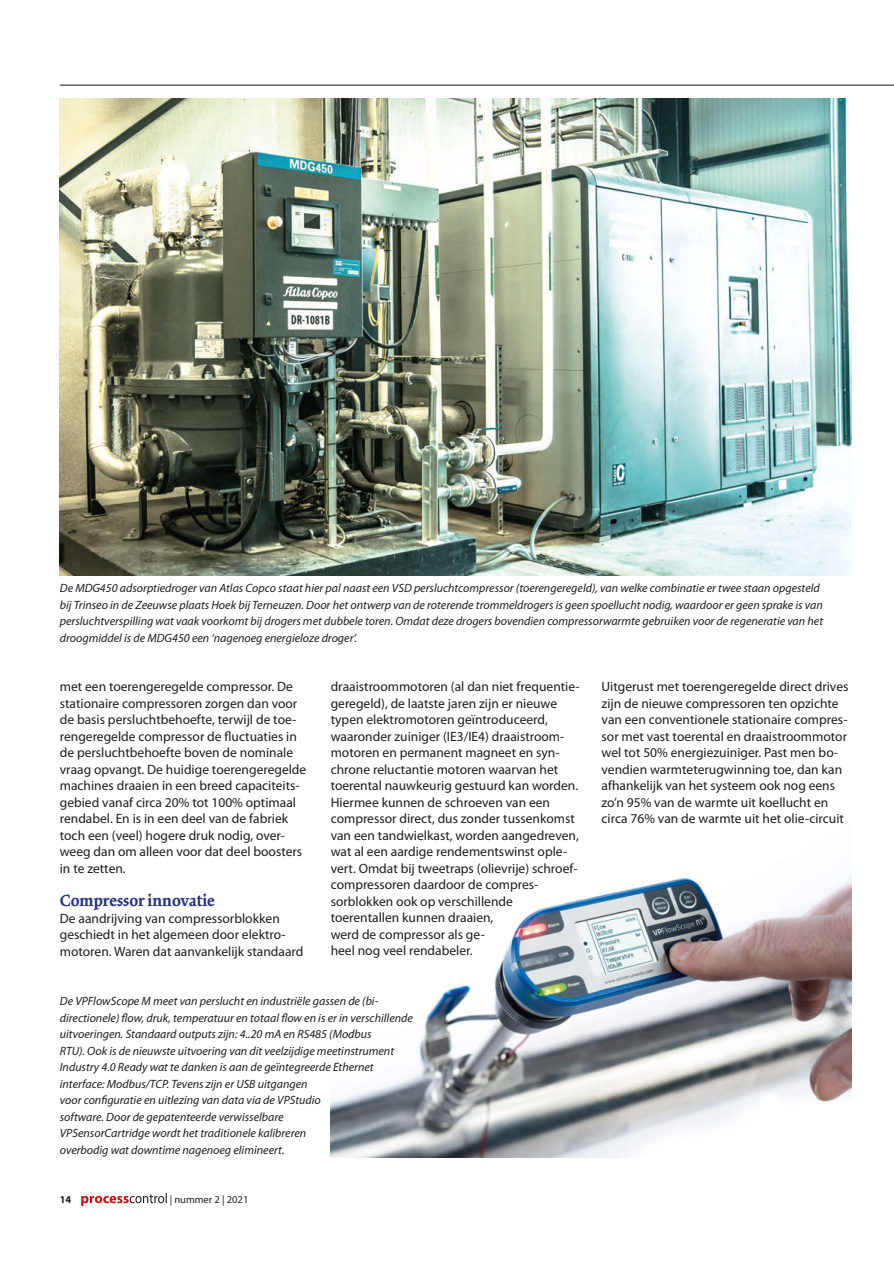
<style>
.page{position:relative;width:894px;height:1264px;background:#fff}
.page>*{position:absolute;margin:0;border:0;box-sizing:border-box;transform-origin:0 0}
.t1{font:700 18px "Kinesis Std";color:#283583}
.t2{font:13.5px/16.5px "Myriad Pro";color:#1d1d1b}
.t3{font:italic 12px/16.5px "Myriad Pro";color:#1d1d1b}
.t4{font:10.5px "Myriad Pro";color:#1d1d1b}
.t5{font:700 10.5px "Myriad Pro";color:#1d1d1b}
</style>
<div class="page">
<img style="left:330px;top:878px;width:521px;height:279px">
<img style="left:60px;top:98px;width:791px;height:478px">
<svg style="left:81px;top:1192px;width:86px;height:13px"></svg>
<hr style="left:60px;top:85px;width:833px;height:1px;background:#1d1d1b">
<p class="t3" style="left:60px;top:580px;width:764px">De MDG450 adsorptiedroger van Atlas Copco staat hier pal naast een VSD persluchtcompressor (toerengeregeld), van welke combinatie er twee staan opgesteld bij Trinseo in de Zeeuwse plaats Hoek bij Terneuzen. Door het ontwerp van de roterende trommeldrogers is geen spoellucht nodig, waardoor er geen sprake is van persluchtverspilling wat vaak voorkomt bij drogers met dubbele toren. Omdat deze drogers bovendien compressorwarmte gebruiken voor de regeneratie van het droogmiddel is de MDG450 een ‘nagenoeg energieloze droger’.</p>
<p class="t2" style="left:60px;top:679px;width:248px">met een toerengeregelde compressor. De stationaire compressoren zorgen dan voor de basis persluchtbehoefte, terwijl de toe&shy;rengeregelde compressor de fluctuaties in de persluchtbehoefte boven de nominale vraag opvangt. De huidige toerengeregelde machines draaien in een breed capaciteits&shy;gebied vanaf circa 20% tot 100% optimaal rendabel. En is in een deel van de fabriek toch een (veel) hogere druk nodig, over&shy;weeg dan om alleen voor dat deel boosters in te zetten.</p>
<h1 class="t1" style="left:60px;top:889px;width:157px">Compressor innovatie</h1>
<p class="t2" style="left:60px;top:910px;width:245px">De aandrijving van compressorblokken geschiedt in het algemeen door elektro&shy;motoren. Waren dat aanvankelijk standaard</p>
<p class="t2" style="left:330px;top:679px;width:250px">draaistroommotoren (al dan niet frequentie&shy;geregeld), de laatste jaren zijn er nieuwe typen elektromotoren geïntroduceerd, waaronder zuiniger (IE3/IE4) draaistroom&shy;motoren en permanent magneet en syn&shy;chrone reluctantie motoren waarvan het toerental nauwkeurig gestuurd kan worden.<br>Hiermee kunnen de schroeven van een compressor direct, dus zonder tussenkomst van een tandwielkast, worden aangedreven, wat al een aardige rendementswinst ople&shy;vert. Omdat bij tweetraps (olievrije) schroef&shy;compressoren daardoor de compres&shy;sorblokken ook op verschillende toerentallen kunnen draaien,<br>werd de compressor als ge-<br>heel nog veel rendabeler.</p>
<p class="t2" style="left:601px;top:678px;width:248px">Uitgerust met toerengeregelde direct drives zijn de nieuwe compressoren ten opzichte van een conventionele stationaire compres&shy;sor met vast toerental en draaistroommotor wel tot 50% energiezuiniger. Past men bo&shy;vendien warmteterugwinning toe, dan kan afhankelijk van het systeem ook nog eens zo’n 95% van de warmte uit koellucht en circa 76% van de warmte uit het olie-circuit</p>
<p class="t3" style="left:60px;top:993px;width:354px">De VPFlowScope M meet van perslucht en industriële gassen de (bi&shy;directionele) flow, druk, temperatuur en totaal flow en is er in verschillende uitvoeringen. Standaard outputs zijn: 4..20 mA en RS485 (Modbus<br>RTU). Ook is de nieuwste uitvoering van dit veelzijdige meetinstrument Industry 4.0 Ready wat te danken is aan de geïntegreerde Ethernet interface: Modbus/TCP. Tevens zijn er USB uitgangen<br>voor configuratie en uitlezing van data via de VPStudio<br>software. Door de gepatenteerde verwisselbare<br>VPSensorCartridge wordt het traditionele kalibreren<br>overbodig wat downtime nagenoeg elimineert.</p>
<p class="t5" style="left:60px;top:1193px;width:13px">14</p>
<p class="t4" style="left:170px;top:1193px;width:80px">| nummer 2 | 2021</p>
</div>
